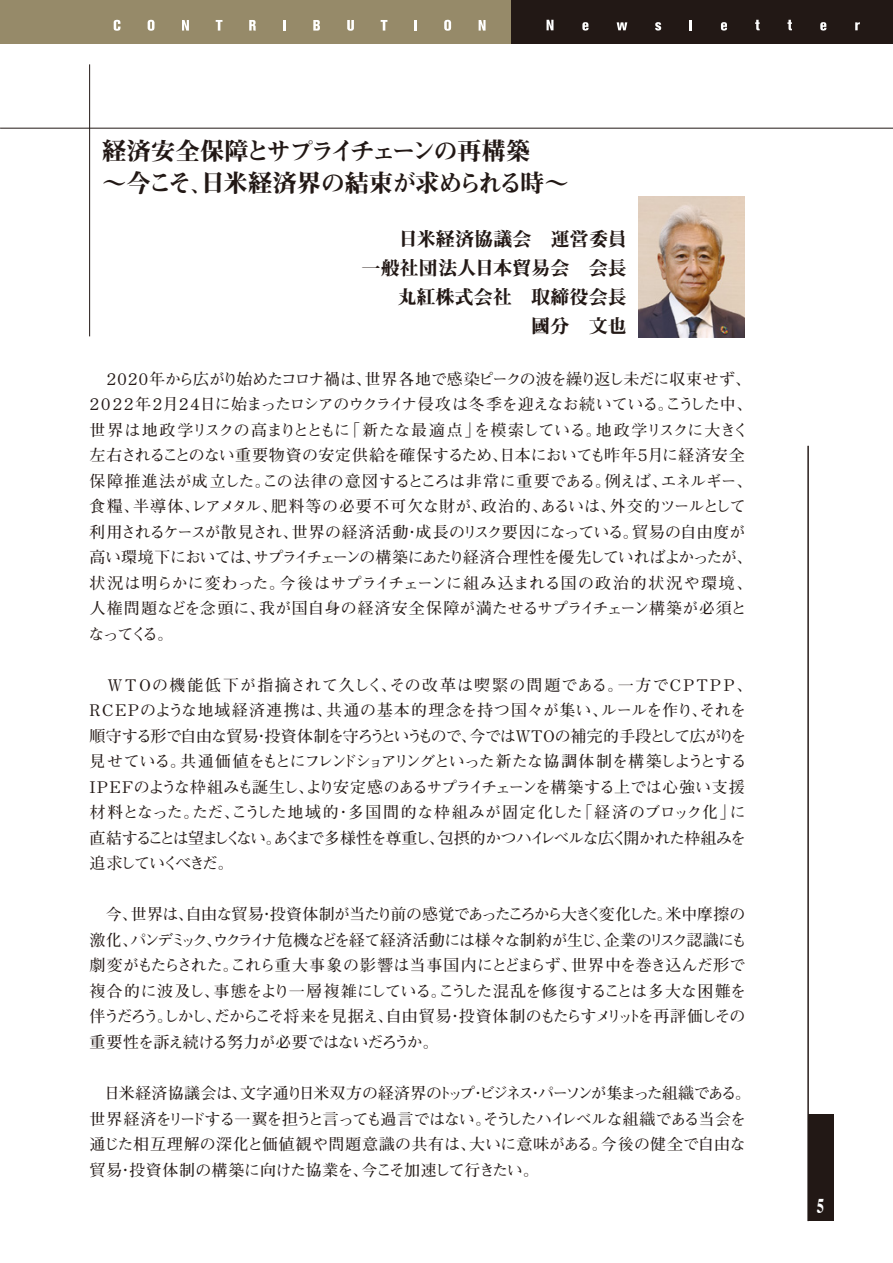
<style>
.page{position:relative;width:893px;height:1263px;background:#fff}
.page>*{position:absolute;margin:0;border:0;box-sizing:border-box;transform-origin:0 0}
.t1{font:24.45px/32px "Midashi Min Pro MA31";letter-spacing:-.06em;color:#221815}
.t2{font:700 21px "Times";color:#fff;scale:.7 1}
.t3{font:19.2px/29px "Midashi Min Pro MA31";color:#221815;text-align:right}
.t4{font:700 15.9px/25.5px "Futo Min A101 Pro";letter-spacing:-.03em;color:#221815}
</style>
<div class="page">
<div style="left:510px;top:0;width:383px;height:43px;background:#221815"></div>
<div style="left:0;top:0;width:510px;height:43px;background:#968a69"></div>
<svg style="left:547px;top:20px;width:6px;height:10px"></svg>
<svg style="left:582px;top:22px;width:6px;height:9px"></svg>
<svg style="left:617px;top:22px;width:10px;height:8px"></svg>
<svg style="left:655px;top:22px;width:6px;height:9px"></svg>
<svg style="left:690px;top:20px;width:2px;height:10px"></svg>
<svg style="left:721px;top:22px;width:6px;height:9px"></svg>
<svg style="left:755px;top:20px;width:5px;height:10px"></svg>
<svg style="left:787px;top:20px;width:5px;height:10px"></svg>
<svg style="left:820px;top:22px;width:6px;height:9px"></svg>
<svg style="left:855px;top:22px;width:5px;height:8px"></svg>
<div style="left:808px;top:1115px;width:26px;height:106px;background:#221815"></div>
<hr style="left:808px;top:446px;width:1px;height:775px;background:#221815">
<hr style="left:89px;top:64px;width:1px;height:272px;background:#221815">
<hr style="left:0;top:128px;width:893px;height:1px;background:#221815">
<svg style="left:114px;top:20px;width:6px;height:11px"></svg>
<svg style="left:148px;top:20px;width:6px;height:11px"></svg>
<svg style="left:182px;top:20px;width:7px;height:11px"></svg>
<svg style="left:216px;top:20px;width:6px;height:11px"></svg>
<svg style="left:249px;top:20px;width:7px;height:11px"></svg>
<svg style="left:283px;top:20px;width:3px;height:11px"></svg>
<svg style="left:313px;top:20px;width:7px;height:11px"></svg>
<svg style="left:347px;top:20px;width:7px;height:11px"></svg>
<svg style="left:381px;top:20px;width:6px;height:11px"></svg>
<svg style="left:414px;top:20px;width:3px;height:11px"></svg>
<svg style="left:444px;top:20px;width:7px;height:11px"></svg>
<svg style="left:479px;top:20px;width:7px;height:11px"></svg>
<img style="left:638px;top:197px;width:106px;height:140px">
<h1 class="t1" style="left:102px;top:133px;width:468px">経済安全保障とサプライチェーンの再構築<br>～今こそ、日米経済界の結束が求められる時～</h1>
<p class="t3" style="left:362px;top:222px;width:267px">日米経済協議会　運営委員<br>一般社団法人日本貿易会　会長丸紅株式会社　取締役会長<br>國分　文也</p>
<p class="t4" style="left:87px;top:364px;width:668px">　２０２０年から広がり始めたコロナ禍は、世界各地で感染ピークの波を繰り返し未だに収束せず、２０２２年２月２４日に始まったロシアのウクライナ侵攻は冬季を迎えなお続いている。こうした中、世界は地政学リスクの高まりとともに「新たな最適点」を模索している。地政学リスクに大きく左右されることのない重要物資の安定供給を確保するため、日本においても昨年５月に経済安全保障推進法が成立した。この法律の意図するところは非常に重要である。例えば、エネルギー、食糧、半導体、レアメタル、肥料等の必要不可欠な財が、政治的、あるいは、外交的ツールとして利用されるケースが散見され、世界の経済活動・成長のリスク要因になっている。貿易の自由度が高い環境下においては、サプライチェーンの構築にあたり経済合理性を優先していればよかったが、状況は明らかに変わった。今後はサプライチェーンに組み込まれる国の政治的状況や環境、人権問題などを念頭に、我が国自身の経済安全保障が満たせるサプライチェーン構築が必須となってくる。</p>
<p class="t4" style="left:90px;top:670px;width:665px">　ＷＴＯの機能低下が指摘されて久しく、その改革は喫緊の問題である。一方でCPTPP、RCEPのような地域経済連携は、共通の基本的理念を持つ国々が集い、ルールを作り、それを順守する形で自由な貿易・投資体制を守ろうというもので、今ではWTOの補完的手段として広がりを見せている。共通価値をもとにフレンドショアリングといった新たな協調体制を構築しようとするIPEFのような枠組みも誕生し、より安定感のあるサプライチェーンを構築する上では心強い支援材料となった。ただ、こうした地域的・多国間的な枠組みが固定化した「経済のブロック化」に直結することは望ましくない。あくまで多様性を尊重し、包摂的かつハイレベルな広く開かれた枠組みを追求していくべきだ。</p>
<p class="t4" style="left:90px;top:900px;width:659px;text-align:justify">　今、世界は、自由な貿易・投資体制が当たり前の感覚であったころから大きく変化した。米中摩擦の激化、パンデミック、ウクライナ危機などを経て経済活動には様々な制約が生じ、企業のリスク認識にも劇変がもたらされた。これら重大事象の影響は当事国内にとどまらず、世界中を巻き込んだ形で複合的に波及し、事態をより一層複雑にしている。こうした混乱を修復することは多大な困難を伴うだろう。しかし、だからこそ将来を見据え、自由貿易・投資体制のもたらすメリットを再評価しその重要性を訴え続ける努力が必要ではないだろうか。</p>
<p class="t4" style="left:90px;top:1078px;width:663px">　日米経済協議会は、文字通り日米双方の経済界のトップ・ビジネス・パーソンが集まった組織である。世界経済をリードする一翼を担うと言っても過言ではない。そうしたハイレベルな組織である当会を通じた相互理解の深化と価値観や問題意識の共有は、大いに意味がある。今後の健全で自由な貿易・投資体制の構築に向けた協業を、今こそ加速して行きたい。</p>
<h2 class="t2" style="left:817px;top:1186px;width:12px">5</h2>
</div>
